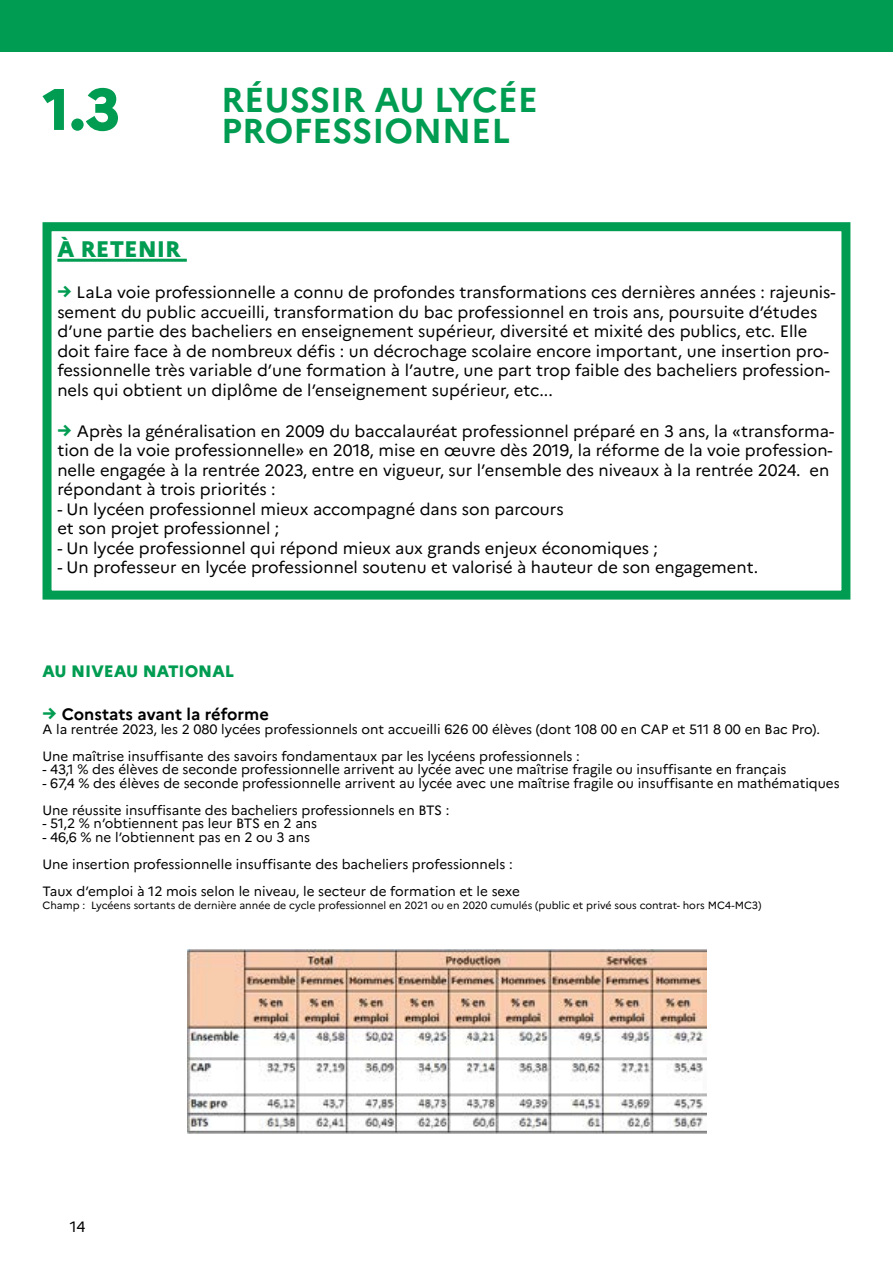
<style>
.page{position:relative;width:893px;height:1263px;background:#fff}
.page>*{position:absolute;margin:0;border:0;box-sizing:border-box;transform-origin:0 0}
.t1{font:800 58.5px "Marianne";color:#009c51}
.t2{font:700 34.5px/31.5px "Marianne";color:#009c51}
.t3{font:800 22.5px "Marianne";color:#009c51}
.t4{font:16.5px/19.5px "Marianne";color:#000}
.t5{font:700 16.5px "Marianne";color:#000}
.t6{font:800 16.5px "Marianne";color:#009c51}
.t7{font:15px "Marianne";color:#000}
.t8{font:13.5px/27px "Marianne";color:#000}
.t9{font:10.5px "Marianne";color:#000}
.s1{font-weight:800;font-size:18px;color:#009c51}
</style>
<div class="page">
<div style="left:43px;top:222px;width:807px;height:378px;border:9px solid #009c51"></div>
<hr style="left:57px;top:259px;width:130px;height:3px;background:#009c51">
<div style="left:0;top:0;width:893px;height:51px;background:#009c51"></div>
<img style="left:188px;top:949px;width:518px;height:184px">
<h1 class="t1" style="left:43px;top:64px;width:79px">1.3</h1>
<h2 class="t2" style="left:221px;top:81px;width:318px">RÉUSSIR AU LYCÉE<br>PROFESSIONNEL</h2>
<h3 class="t3" style="left:57px;top:232px;width:125px">À RETENIR</h3>
<p class="t4" style="left:57px;top:281px;width:780px"><span class="s1">→</span> LaLa voie professionnelle a connu de profondes transformations ces dernières années : rajeunis&shy;sement du public accueilli, transformation du bac professionnel en trois ans, poursuite d’études d’une partie des bacheliers en enseignement supérieur, diversité et mixité des publics, etc. Elle doit faire face à de nombreux défis : un décrochage scolaire encore important, une insertion pro&shy;fessionnelle très variable d’une formation à l’autre, une part trop faible des bacheliers profession&shy;nels qui obtient un diplôme de l’enseignement supérieur, etc...</p>
<p class="t4" style="left:57px;top:420px;width:778px"><span class="s1">→</span> Après la généralisation en 2009 du baccalauréat professionnel préparé en 3 ans, la «transforma&shy;tion de la voie professionnelle» en 2018, mise en œuvre dès 2019, la réforme de la voie profession&shy;nelle engagée à la rentrée 2023, entre en vigueur, sur l’ensemble des niveaux à la rentrée 2024. en répondant à trois priorités :</p>
<p class="t4" style="left:57px;top:498px;width:508px">- Un lycéen professionnel mieux accompagné dans son parcours et son projet professionnel ;</p>
<p class="t4" style="left:57px;top:537px;width:602px">- Un lycée professionnel qui répond mieux aux grands enjeux économiques ;</p>
<p class="t4" style="left:57px;top:556px;width:702px">- Un professeur en lycée professionnel soutenu et valorisé à hauteur de son engagement.</p>
<p class="t6" style="left:43px;top:658px;width:193px">AU NIVEAU NATIONAL</p>
<p class="t5" style="left:43px;top:701px;width:228px"><span class="s1">→</span> Constats avant la réforme</p>
<p class="t8" style="left:43px;top:714px;width:779px">A la rentrée 2023, les 2 080 lycées professionnels ont accueilli 626 00 élèves (dont 108 00 en CAP et 511 8 00 en Bac Pro).<br>Une maîtrise insuffisante des savoirs fondamentaux par les lycéens professionnels :</p>
<p class="t8" style="left:43px;top:755px;width:745px">- 43,1 % des élèves de seconde professionnelle arrivent au lycée avec une maîtrise fragile ou insuffisante en français</p>
<p class="t8" style="left:43px;top:768px;width:799px">- 67,4 % des élèves de seconde professionnelle arrivent au lycée avec une maîtrise fragile ou insuffisante en mathématiques<br>Une réussite insuffisante des bacheliers professionnels en BTS :</p>
<p class="t8" style="left:43px;top:809px;width:276px">- 51,2 % n’obtiennent pas leur BTS en 2 ans</p>
<p class="t8" style="left:43px;top:822px;width:479px">- 46,6 % ne l’obtiennent pas en 2 ou 3 ans<br>Une insertion professionnelle insuffisante des bacheliers professionnels :<br>Taux d’emploi à 12 mois selon le niveau, le secteur de formation et le sexe</p>
<p class="t9" style="left:43px;top:897px;width:721px">Champ : Lycéens sortants de dernière année de cycle professionnel en 2021 ou en 2020 cumulés (public et privé sous contrat- hors MC4-MC3)</p>
<p class="t7" style="left:70px;top:1215px;width:17px">14</p>
</div>
